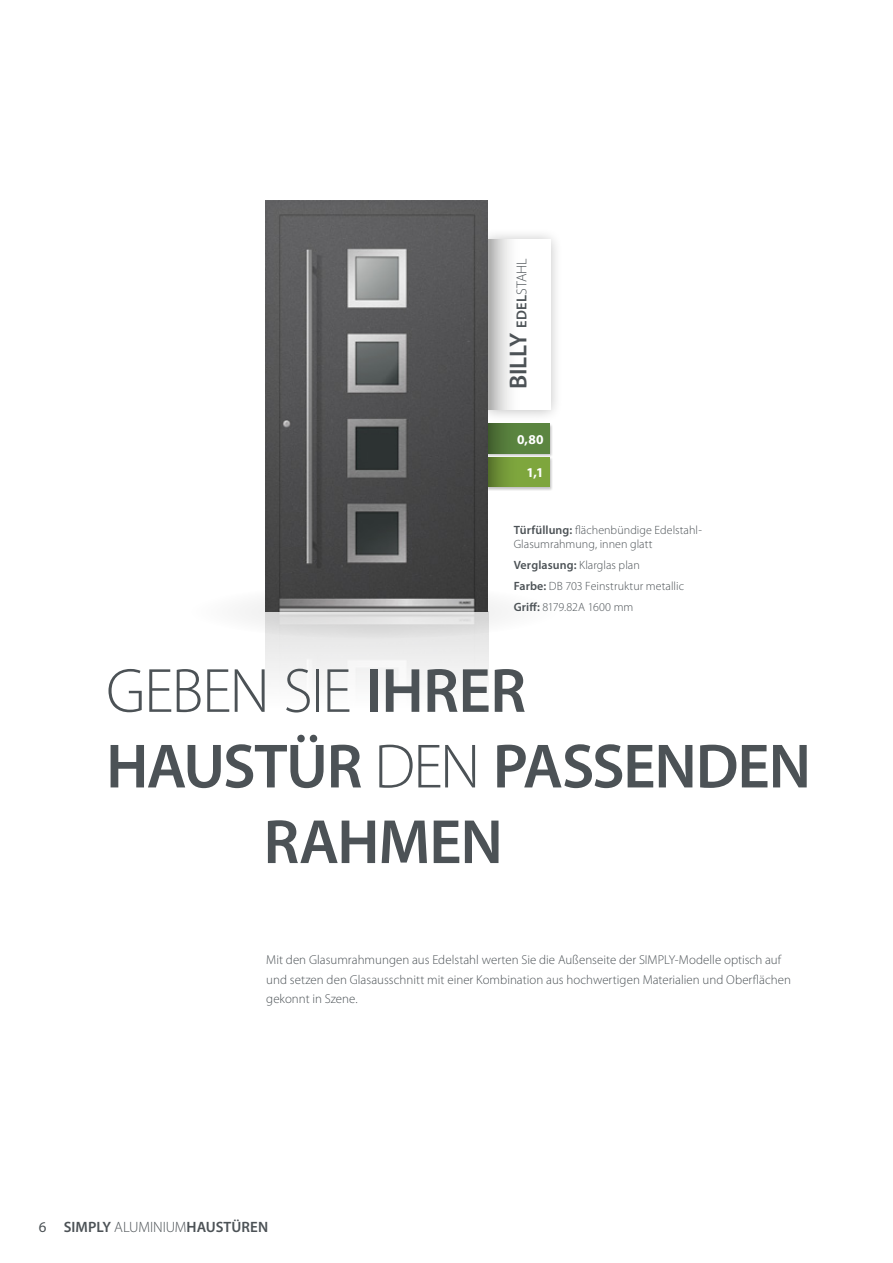
<style>
.page{position:relative;width:893px;height:1263px;background:#fff}
.page>*{position:absolute;margin:0;border:0;box-sizing:border-box;transform-origin:0 0}
.t1{font:600 63px "Myriad Pro";letter-spacing:-.02em;color:#4c5256}
.t2{font:300 63px "Myriad Pro";letter-spacing:-.03em;color:#4c5256}
.t3{font:600 24.6px "Myriad Pro";letter-spacing:-.01em;color:#4c5256}
.t4{font:600 15px "Myriad Pro";letter-spacing:.005em;color:#4c5256}
.t5{font:700 13.5px "Myriad Pro";color:#fff}
.t6{font:300 12.9px/19.5px "Myriad Pro";color:#4c5256}
.t7{font:300 12px/20.9px "Myriad Pro";letter-spacing:.005em;color:#4c5256}
.s1{font-size:14.55px}
.s2{font-weight:300;font-size:14.55px}
.s3{font-weight:600}
.s4{font-weight:300}
.s5{font-weight:400;color:#fff}
</style>
<div class="page">
<div style="left:485px;top:423px;width:68px;height:34px;background:#000;opacity:.25"></div>
<svg style="left:489px;top:424px;width:61px;height:29px;background:#567e3c"></svg>
<div style="left:485px;top:456px;width:68px;height:35px;background:#000;opacity:.25"></div>
<svg style="left:489px;top:458px;width:61px;height:29px;background:#779c3a"></svg>
<div style="left:474px;top:227px;width:89px;height:196px;background:#000;opacity:.25"></div>
<svg style="left:489px;top:240px;width:61px;height:170px"></svg>
<div style="left:187px;top:584px;width:374px;height:55px;background:#fafafa;border-radius:50%"></div>
<img style="left:266px;top:201px;width:223px;height:410px">
<svg style="left:266px;top:611px;width:223px;height:71px;fill:#ebebeb"></svg>
<h2 class="t3" style="left:503px;top:389px;width:132px;rotate:-90deg">BILLY <span class="s1">EDEL</span><span class="s2">STAHL</span></h2>
<p class="t5" style="left:517px;top:432px;width:28px">0,80</p>
<p class="t5" style="left:526px;top:465px;width:19px">1,1</p>
<p class="t7" style="left:514px;top:522px;width:190px;line-height:14.4px"><span class="s3">Türfüllung:</span> flächenbündige Edelstahl-<br>Glasumrahmung, innen glatt</p>
<p class="t7" style="left:514px;top:554px;width:172px"><span class="s3">Verglasung:</span> Klarglas plan<br><span class="s3">Farbe:</span> DB 703 Feinstruktur metallic<br><span class="s3">Griff:</span> 8179.82A 1600 mm</p>
<h1 class="t2" style="left:106px;top:653px;width:421px">GEBEN SIE <span class="s3">IHRER</span></h1>
<h1 class="t1" style="left:106px;top:726px;width:707px">HAUSTÜR <span class="s4">DEN</span> PASSENDEN</h1>
<h1 class="t1" style="left:263px;top:802px;width:241px">RAHMEN</h1>
<p class="t6" style="left:266px;top:950px;width:526px">Mit den Glasumrahmungen aus Edelstahl werten Sie die Außenseite der SIMPLY-Modelle optisch auf und setzen den Glasausschnitt mit einer Kombination aus hochwertigen Materialien und Oberflächen gekonnt in Szene.</p>
<p class="t4" style="left:39px;top:1217px;width:231px"><span class="s5">6</span> SIMPLY <span class="s4">ALUMINIUM</span>HAUSTÜREN</p>
</div>
